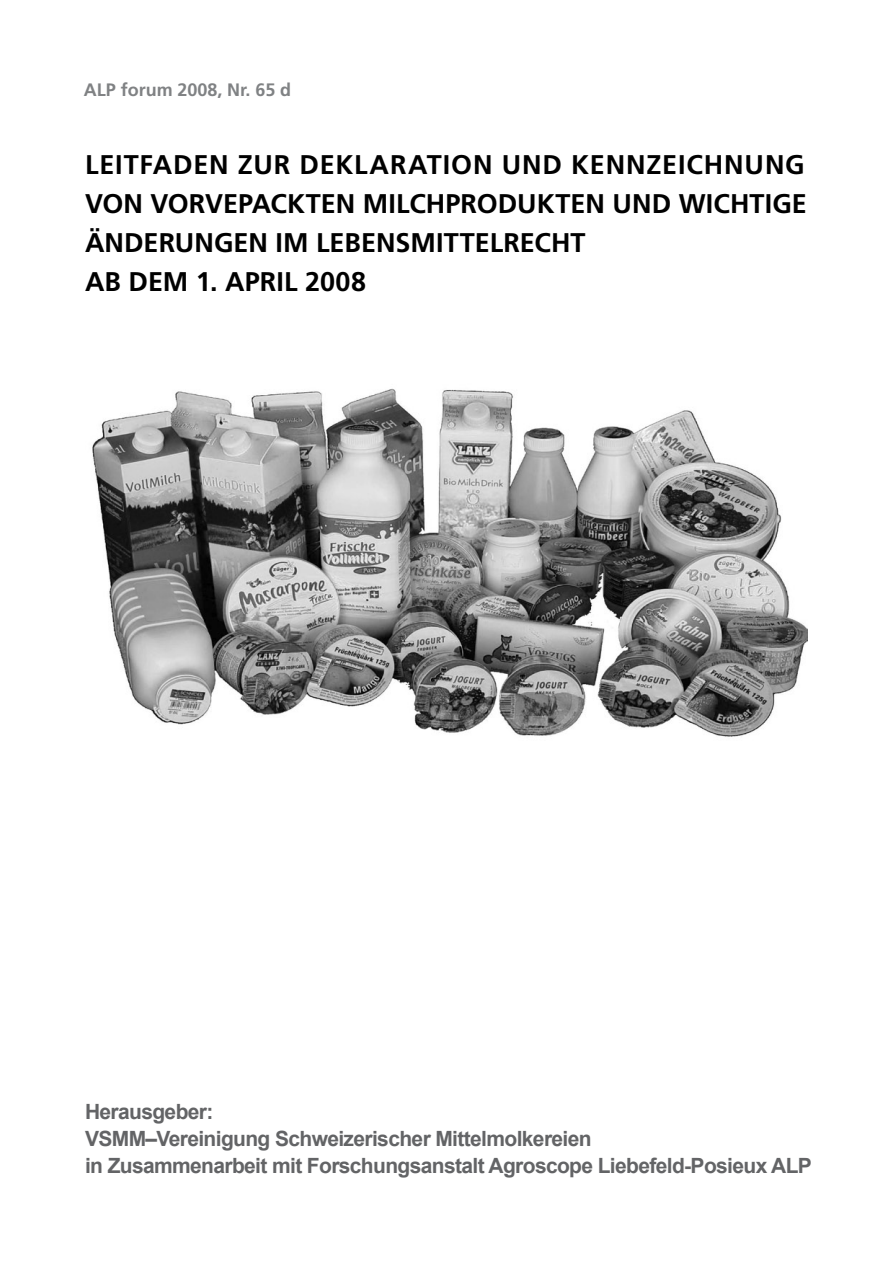
<style>
.page{position:relative;width:893px;height:1263px;background:#fff}
.page>*{position:absolute;margin:0;border:0;box-sizing:border-box;transform-origin:0 0}
.t1{font:700 27px/39px "Frutiger LT";letter-spacing:.005em;color:#000}
.t2{font:700 21px/27px "Arial";letter-spacing:-.03em;color:#636466}
.t3{font:700 18px "Frutiger LT";color:#808284}
</style>
<div class="page">
<img style="left:92px;top:388px;width:715px;height:349px">
<p class="t3" style="left:84px;top:79px;width:209px">ALP forum 2008, Nr. 65 d</p>
<p class="t1" style="left:85px;top:145px;width:723px">LEITFADEN ZUR DEKLARATION UND KENNZEICHNUNG VON VORVEPACKTEN MILCHPRODUKTEN UND WICHTIGE ÄNDERUNGEN IM LEBENSMITTELRECHT<br>AB DEM 1. APRIL 2008</p>
<p class="t2" style="left:85px;top:1098px;width:728px">Herausgeber:<br>VSMM–Vereinigung Schweizerischer Mittelmolkereien<br>in Zusammenarbeit mit Forschungsanstalt Agroscope Liebefeld-Posieux ALP</p>
</div>
